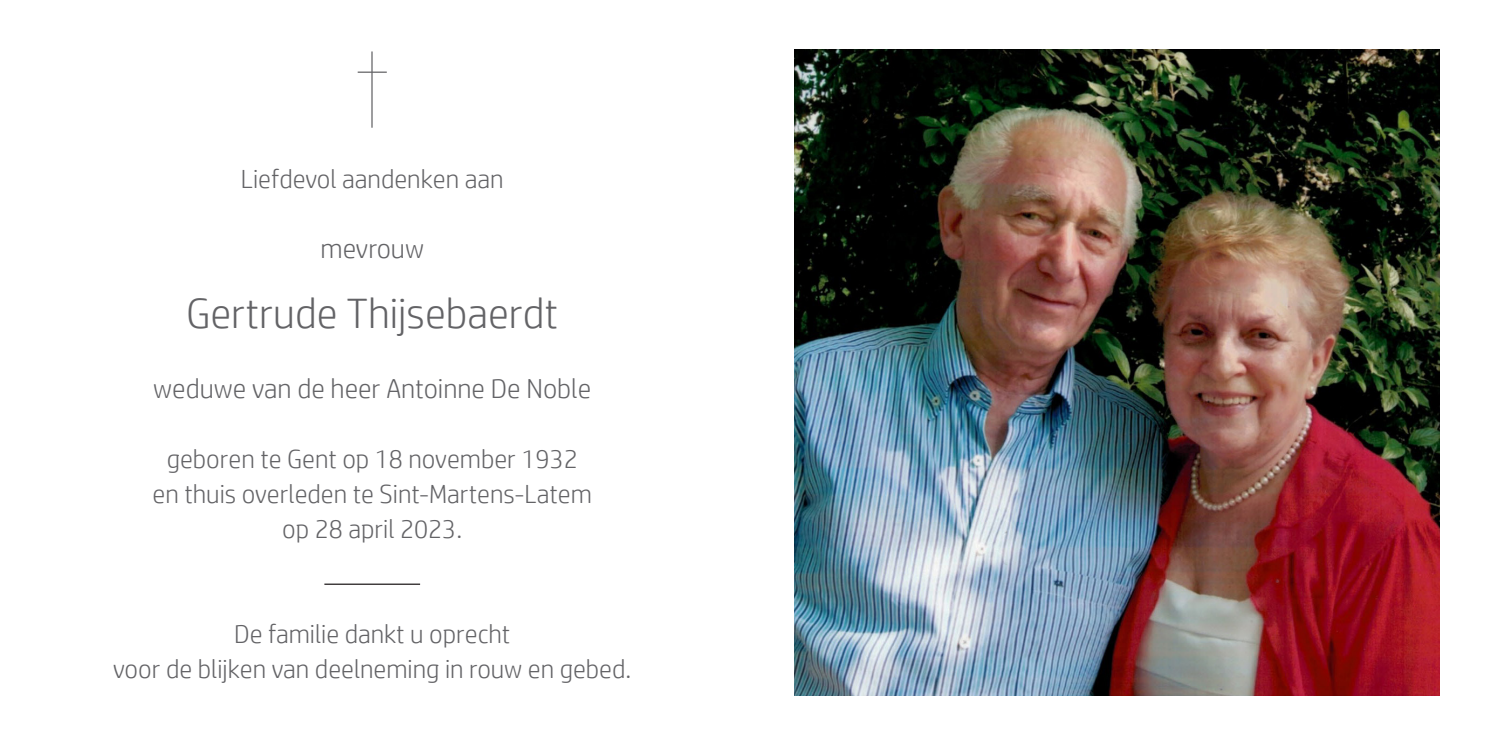
<style>
.page{position:relative;width:1489px;height:745px;background:#fff}
.page>*{position:absolute;margin:0;border:0;box-sizing:border-box;transform-origin:0 0}
.t1{font:300 42.5px "HP Simplified";color:#636366}
.t2{font:300 27.5px "HP Simplified";color:#636366}
.t3{font:300 26.25px "HP Simplified";color:#636366}
</style>
<div class="page">
<hr style="left:371px;top:51px;width:1px;height:77px;background:#636366">
<hr style="left:357px;top:71px;width:30px;height:2px;background:#636366">
<hr style="left:324px;top:583px;width:96px;height:1px;background:#231f20">
<img style="left:794px;top:50px;width:645px;height:644px">
<p class="t3" style="left:241px;top:163px;width:264px">Liefdevol aandenken aan</p>
<p class="t2" style="left:320px;top:232px;width:105px">mevrouw</p>
<p class="t1" style="left:186px;top:289px;width:374px">Gertrude Thijsebaerdt</p>
<p class="t2" style="left:153px;top:372px;width:439px">weduwe van de heer Antoinne De Noble</p>
<p class="t3" style="left:167px;top:443px;width:412px">geboren te Gent op 18 november 1932</p>
<p class="t3" style="left:152px;top:478px;width:441px">en thuis overleden te Sint-Martens-Latem</p>
<p class="t3" style="left:282px;top:513px;width:181px">op 28 april 2023.</p>
<p class="t3" style="left:234px;top:618px;width:278px">De familie dankt u oprecht</p>
<p class="t3" style="left:113px;top:653px;width:520px">voor de blijken van deelneming in rouw en gebed.</p>
</div>
